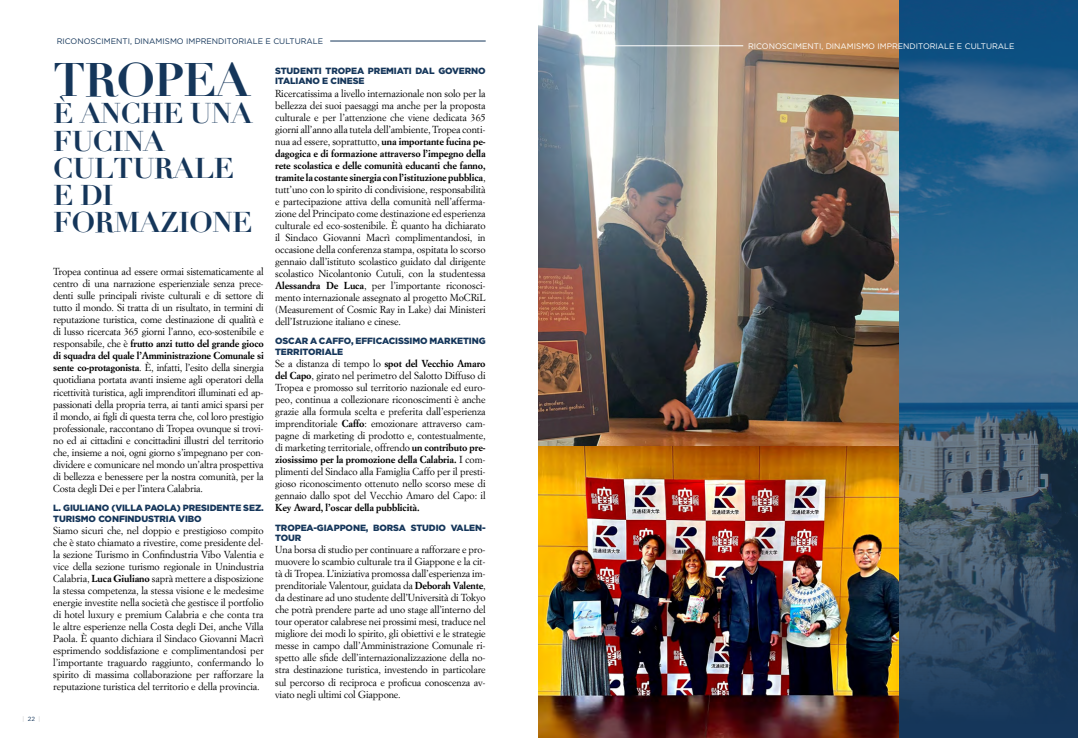
<style>
.page{position:relative;width:1078px;height:738px;background:#fff}
.page>*{position:absolute;margin:0;border:0;box-sizing:border-box;transform-origin:0 0}
.t1{font:700 45.9px "Didot";letter-spacing:-.02em;color:#15365a}
.t2{font:700 27.9px/27px "Didot";letter-spacing:-.02em;color:#15365a}
.t3{font:10px/12px "Simoncini Garamond";letter-spacing:-.01em;color:#000;text-align:justify}
.t4{font:700 10px "Simoncini Garamond";letter-spacing:-.01em;color:#000}
.t5{font:900 9px/10.8px "Gotham";letter-spacing:-.01em;color:#15365a}
.t6{font:8px "Gotham";color:#15365a}
.t7{font:8px "Gotham";color:#fff}
.t8{font:6px "Gotham";color:#c6c6c6}
.s1{color:#15365a}
.s2{font-weight:700}
</style>
<div class="page">
<img style="left:897px;top:0;width:180px;height:737px">
<img style="left:539px;top:0;width:358px;height:737px">
<hr style="left:330px;top:41px;width:155px;height:1px;background:#15365a">
<hr style="left:587px;top:45px;width:156px;height:1px;background:#fff">
<p class="t8" style="left:22px;top:714px;width:20px">| <span class="s1">22</span> |</p>
<p class="t6" style="left:57px;top:36px;width:268px">RICONOSCIMENTI, DINAMISMO IMPRENDITORIALE E CULTURALE</p>
<h1 class="t1" style="left:53px;top:51px;width:198px">TROPEA</h1>
<h2 class="t2" style="left:53px;top:100px;width:201px">È ANCHE UNA<br>FUCINA<br>CULTURALE<br>E DI<br>FORMAZIONE</h2>
<p class="t5" style="left:275px;top:65px;width:212px">STUDENTI TROPEA PREMIATI DAL GOVERNO<br>ITALIANO E CINESE</p>
<p class="t3" style="left:275px;top:87px;width:212px">Ricercatissima a livello internazionale non solo per la bellezza dei suoi paesaggi ma anche per la proposta culturale e per l’attenzione che viene dedicata 365 giorni all’anno alla tutela dell’ambiente, Tropea conti&shy;nua ad essere, soprattutto, <span class="s2">una importante fucina pe&shy;dagogica e di formazione attraverso l’impegno della rete scolastica e delle comunità educanti che fanno, tramite la costante sinergia con l’istituzione pubblica</span>, tutt’uno con lo spirito di condivisione, responsabilità e partecipazione attiva della comunità nell’afferma&shy;zione del Principato come destinazione ed esperienza culturale ed eco-sostenibile. È quanto ha dichiarato il Sindaco Giovanni Macrì complimentandosi, in occasione della conferenza stampa, ospitata lo scorso gennaio dall’istituto scolastico guidato dal dirigente scolastico Nicolantonio Cutuli, con la studentessa <span class="s2">Alessandra De Luca</span>, per l’importante riconosci&shy;mento internazionale assegnato al progetto MoCRiL (Measurement of Cosmic Ray in Lake) dai Ministeri dell’Istruzione italiano e cinese.</p>
<p class="t5" style="left:275px;top:335px;width:212px">OSCAR A CAFFO, EFFICACISSIMO MARKETING<br>TERRITORIALE</p>
<p class="t3" style="left:275px;top:357px;width:212px">Se a distanza di tempo lo <span class="s2">spot del Vecchio Amaro del Capo</span>, girato nel perimetro del Salotto Diffuso di Tropea e promosso sul territorio nazionale ed euro&shy;peo, continua a collezionare riconoscimenti è anche grazie alla formula scelta e preferita dall’esperienza imprenditoriale <span class="s2">Caffo</span>: emozionare attraverso cam&shy;pagne di marketing di prodotto e, contestualmente, di marketing territoriale, offrendo <span class="s2">un contributo pre&shy;ziosissimo per la promozione della Calabria.</span> I com&shy;plimenti del Sindaco alla Famiglia Caffo per il presti&shy;gioso riconoscimento ottenuto nello scorso mese di gennaio dallo spot del Vecchio Amaro del Capo: il</p>
<p class="t4" style="left:275px;top:501px;width:146px">Key Award, l’oscar della pubblicità.</p>
<p class="t5" style="left:275px;top:521px;width:212px">TROPEA-GIAPPONE, BORSA STUDIO VALEN-<br>TOUR</p>
<p class="t3" style="left:275px;top:543px;width:212px">Una borsa di studio per continuare a rafforzare e pro&shy;muovere lo scambio culturale tra il Giappone e la cit&shy;tà di Tropea. L’iniziativa promossa dall’esperienza im&shy;prenditoriale Valentour, guidata da <span class="s2">Deborah Valente</span>, da destinare ad uno studente dell’Università di Tokyo che potrà prendere parte ad uno stage all’interno del tour operator calabrese nei prossimi mesi, traduce nel migliore dei modi lo spirito, gli obiettivi e le strategie messe in campo dall’Amministrazione Comunale ri&shy;spetto alle sfide dell’internazionalizzazione della no&shy;stra destinazione turistica, investendo in particolare sul percorso di reciproca e proficua conoscenza av&shy;viato negli ultimi col Giappone.</p>
<p class="t3" style="left:53px;top:265px;width:212px">Tropea continua ad essere ormai sistematicamente al centro di una narrazione esperienziale senza prece&shy;denti sulle principali riviste culturali e di settore di tutto il mondo. Si tratta di un risultato, in termini di reputazione turistica, come destinazione di qualità e di lusso ricercata 365 giorni l’anno, eco-sostenibile e responsabile, che è <span class="s2">frutto anzi tutto del grande gioco di squadra del quale l’Amministrazione Comunale si sente co-protagonista</span>. È, infatti, l’esito della sinergia quotidiana portata avanti insieme agli operatori della ricettività turistica, agli imprenditori illuminati ed ap&shy;passionati della propria terra, ai tanti amici sparsi per il mondo, ai figli di questa terra che, col loro prestigio professionale, raccontano di Tropea ovunque si trovi&shy;no ed ai cittadini e concittadini illustri del territorio che, insieme a noi, ogni giorno s’impegnano per con&shy;dividere e comunicare nel mondo un’altra prospettiva di bellezza e benessere per la nostra comunità, per la Costa degli Dei e per l’intera Calabria.</p>
<p class="t5" style="left:53px;top:501px;width:212px">L. GIULIANO (VILLA PAOLA) PRESIDENTE SEZ.<br>TURISMO CONFINDUSTRIA VIBO</p>
<p class="t3" style="left:53px;top:523px;width:212px">Siamo sicuri che, nel doppio e prestigioso compito che è stato chiamato a rivestire, come presidente del&shy;la sezione Turismo in Confindustria Vibo Valentia e vice della sezione turismo regionale in Unindustria Calabria, <span class="s2">Luca Giuliano</span> saprà mettere a disposizione la stessa competenza, la stessa visione e le medesime energie investite nella società che gestisce il portfolio di hotel luxury e premium Calabria e che conta tra le altre esperienze nella Costa degli Dei, anche Villa Paola. È quanto dichiara il Sindaco Giovanni Macrì esprimendo soddisfazione e complimentandosi per l’importante traguardo raggiunto, confermando lo spirito di massima collaborazione per rafforzare la reputazione turistica del territorio e della provincia.</p>
<p class="t7" style="left:748px;top:41px;width:268px">RICONOSCIMENTI, DINAMISMO IMPRENDITORIALE E CULTURALE</p>
</div>
